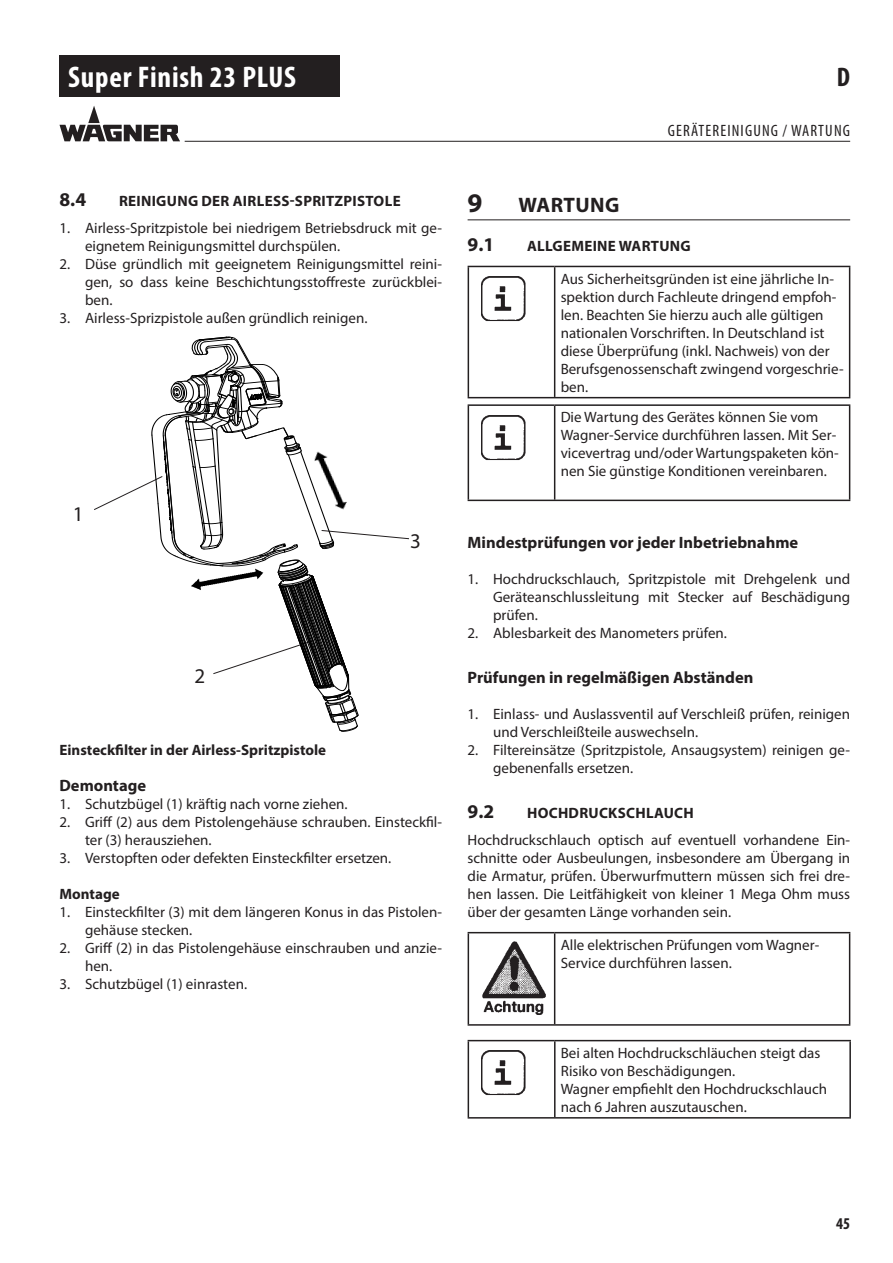
<style>
.page{position:relative;width:893px;height:1263px;background:#fff}
.page>*{position:absolute;margin:0;border:0;box-sizing:border-box;transform-origin:0 0}
.t1{font:700 condensed 30px "Myriad Pro";letter-spacing:.025em;color:#fff}
.t2{font:700 27px "Myriad Pro";color:#231f20}
.t3{font:700 condensed 27px "Myriad Pro";color:#231f20}
.t4{font:700 21px "Myriad Pro";letter-spacing:.02em;color:#231f20}
.t5{font:21px "Myriad Pro";color:#231f20}
.t6{font:700 19.5px "Myriad Pro";color:#231f20}
.t7{font:700 16.5px "Myriad Pro";color:#231f20}
.t8{font:condensed 16.5px "Myriad Pro";letter-spacing:.07em;color:#231f20}
.t9{font:700 condensed 16.5px "Myriad Pro";color:#231f20}
.t10{font:15px/18px "Myriad Pro";color:#231f20}
.t11{font:700 15px "Myriad Pro";letter-spacing:.02em;color:#231f20}
.t12{font:700 15px "Myriad Pro";color:#231f20}
</style>
<div class="page">
<div style="left:60px;top:56px;width:280px;height:41px;background:#231f20"></div>
<hr style="left:185px;top:141px;width:665px;height:1px;background:#231f20">
<svg style="left:60px;top:106px;width:120px;height:35px"></svg>
<hr style="left:468px;top:219px;width:382px;height:1px;background:#231f20">
<hr style="left:468px;top:266px;width:87px;height:1px;background:#231f20">
<hr style="left:468px;top:267px;width:1px;height:130px;background:#231f20">
<hr style="left:555px;top:266px;width:295px;height:1px;background:#231f20">
<hr style="left:554px;top:267px;width:1px;height:130px;background:#231f20">
<hr style="left:849px;top:267px;width:1px;height:130px;background:#231f20">
<hr style="left:468px;top:397px;width:382px;height:1px;background:#231f20">
<img style="left:481px;top:276px;width:45px;height:45px">
<hr style="left:468px;top:404px;width:87px;height:2px;background:#231f20">
<hr style="left:468px;top:406px;width:1px;height:94px;background:#231f20">
<hr style="left:555px;top:404px;width:295px;height:2px;background:#231f20">
<hr style="left:554px;top:406px;width:1px;height:94px;background:#231f20">
<hr style="left:849px;top:406px;width:1px;height:94px;background:#231f20">
<hr style="left:468px;top:500px;width:382px;height:1px;background:#231f20">
<img style="left:481px;top:415px;width:45px;height:45px">
<hr style="left:468px;top:932px;width:87px;height:1px;background:#231f20">
<hr style="left:468px;top:933px;width:1px;height:91px;background:#231f20">
<hr style="left:555px;top:932px;width:295px;height:1px;background:#231f20">
<hr style="left:554px;top:933px;width:1px;height:91px;background:#231f20">
<hr style="left:849px;top:933px;width:1px;height:91px;background:#231f20">
<hr style="left:468px;top:1024px;width:382px;height:2px;background:#231f20">
<img style="left:482px;top:941px;width:64px;height:74px">
<hr style="left:468px;top:1040px;width:87px;height:1px;background:#231f20">
<hr style="left:468px;top:1041px;width:1px;height:76px;background:#231f20">
<hr style="left:555px;top:1040px;width:296px;height:1px;background:#231f20">
<hr style="left:554px;top:1041px;width:1px;height:76px;background:#231f20">
<hr style="left:849px;top:1041px;width:2px;height:76px;background:#231f20">
<hr style="left:468px;top:1117px;width:383px;height:2px;background:#231f20">
<img style="left:481px;top:1050px;width:45px;height:45px">
<svg style="left:94px;top:337px;width:315px;height:395px"></svg>
<h1 class="t1" style="left:68px;top:59px;width:230px">Super Finish 23 PLUS</h1>
<h3 class="t6" style="left:60px;top:192px;width:28px">8.4</h3>
<p class="t11" style="left:119px;top:195px;width:283px">REINIGUNG DER AIRLESS-SPRITZPISTOLE</p>
<p class="t10" style="left:85px;top:220px;width:358px;text-indent:-26px">1. Airless-Spritzpistole bei niedrigem Betriebsdruck mit ge&shy;eignetem Reinigungsmittel durchspülen.</p>
<p class="t10" style="left:85px;top:256px;width:359px;text-align:justify;text-indent:-26px">2. Düse gründlich mit geeignetem Reinigungsmittel reini&shy;gen, so dass keine Beschichtungsstoffreste zurückblei&shy;ben.</p>
<p class="t10" style="left:59px;top:310px;width:309px">3. Airless-Sprizpistole außen gründlich reinigen.</p>
<h3 class="t5" style="left:73px;top:506px;width:12px">1</h3>
<h3 class="t5" style="left:194px;top:668px;width:12px">2</h3>
<p class="t12" style="left:60px;top:744px;width:268px">Einsteckfilter in der Airless-Spritzpistole</p>
<h3 class="t5" style="left:410px;top:533px;width:12px">3</h3>
<p class="t7" style="left:60px;top:779px;width:88px">Demontage</p>
<p class="t10" style="left:60px;top:796px;width:290px">1. Schutzbügel (1) kräftig nach vorne ziehen.</p>
<p class="t10" style="left:85px;top:814px;width:359px;text-indent:-26px">2. Griff (2) aus dem Pistolengehäuse schrauben. Einsteckfil&shy;ter (3) herausziehen.</p>
<p class="t10" style="left:60px;top:850px;width:333px">3. Verstopften oder defekten Einsteckfilter ersetzen.</p>
<p class="t12" style="left:60px;top:888px;width:62px">Montage</p>
<p class="t10" style="left:85px;top:904px;width:359px;text-indent:-26px">1. Einsteckfilter (3) mit dem längeren Konus in das Pistolen&shy;gehäuse stecken.</p>
<p class="t10" style="left:85px;top:940px;width:359px;text-indent:-26px">2. Griff (2) in das Pistolengehäuse einschrauben und anzie&shy;hen.</p>
<p class="t10" style="left:60px;top:976px;width:189px">3. Schutzbügel (1) einrasten.</p>
<h2 class="t3" style="left:837px;top:61px;width:15px">D</h2>
<p class="t8" style="left:668px;top:121px;width:184px">GERÄTEREINIGUNG / WARTUNG</p>
<h2 class="t2" style="left:468px;top:193px;width:16px">9</h2>
<h3 class="t4" style="left:519px;top:197px;width:102px">WARTUNG</h3>
<h3 class="t6" style="left:468px;top:237px;width:28px">9.1</h3>
<p class="t11" style="left:527px;top:240px;width:165px">ALLGEMEINE WARTUNG</p>
<p class="t10" style="left:561px;top:271px;width:284px">Aus Sicherheitsgründen ist eine jährliche In&shy;spektion durch Fachleute dringend empfoh&shy;len. Beachten Sie hierzu auch alle gültigen nationalen Vorschriften. In Deutschland ist diese Überprüfung (inkl. Nachweis) von der Berufsgenossenschaft zwingend vorgeschrie&shy;ben.</p>
<p class="t10" style="left:561px;top:409px;width:280px">Die Wartung des Gerätes können Sie vom Wagner-Service durchführen lassen. Mit Ser&shy;vicevertrag und/oder Wartungspaketen kön&shy;nen Sie günstige Konditionen vereinbaren.</p>
<p class="t7" style="left:468px;top:536px;width:332px">Mindestprüfungen vor jeder Inbetriebnahme</p>
<p class="t10" style="left:493px;top:571px;width:358px;text-align:justify;text-indent:-26px">1. Hochdruckschlauch, Spritzpistole mit Drehgelenk und Geräteanschlussleitung mit Stecker auf Beschädigung prüfen.</p>
<p class="t10" style="left:468px;top:625px;width:261px">2. Ablesbarkeit des Manometers prüfen.</p>
<p class="t7" style="left:468px;top:671px;width:287px">Prüfungen in regelmäßigen Abständen</p>
<p class="t10" style="left:493px;top:706px;width:358px;text-indent:-26px">1. Einlass- und Auslassventil auf Verschleiß prüfen, reinigen und Verschleißteile auswechseln.</p>
<p class="t10" style="left:493px;top:742px;width:358px;text-indent:-26px">2. Filtereinsätze (Spritzpistole, Ansaugsystem) reinigen ge&shy;gebenenfalls ersetzen.</p>
<h3 class="t6" style="left:468px;top:804px;width:28px">9.2</h3>
<p class="t11" style="left:527px;top:807px;width:168px">HOCHDRUCKSCHLAUCH</p>
<p class="t10" style="left:468px;top:832px;width:384px;text-align:justify">Hochdruckschlauch optisch auf eventuell vorhandene Ein&shy;schnitte oder Ausbeulungen, insbesondere am Übergang in die Armatur, prüfen. Überwurfmuttern müssen sich frei dre&shy;hen lassen. Die Leitfähigkeit von kleiner 1 Mega Ohm muss über der gesamten Länge vorhanden sein.</p>
<p class="t10" style="left:561px;top:937px;width:260px">Alle elektrischen Prüfungen vom Wagner-<br>Service durchführen lassen.</p>
<p class="t10" style="left:561px;top:1045px;width:268px">Bei alten Hochdruckschläuchen steigt das Risiko von Beschädigungen.<br>Wagner empfiehlt den Hochdruckschlauch nach 6 Jahren auszutauschen.</p>
<p class="t9" style="left:836px;top:1213px;width:16px">45</p>
</div>
